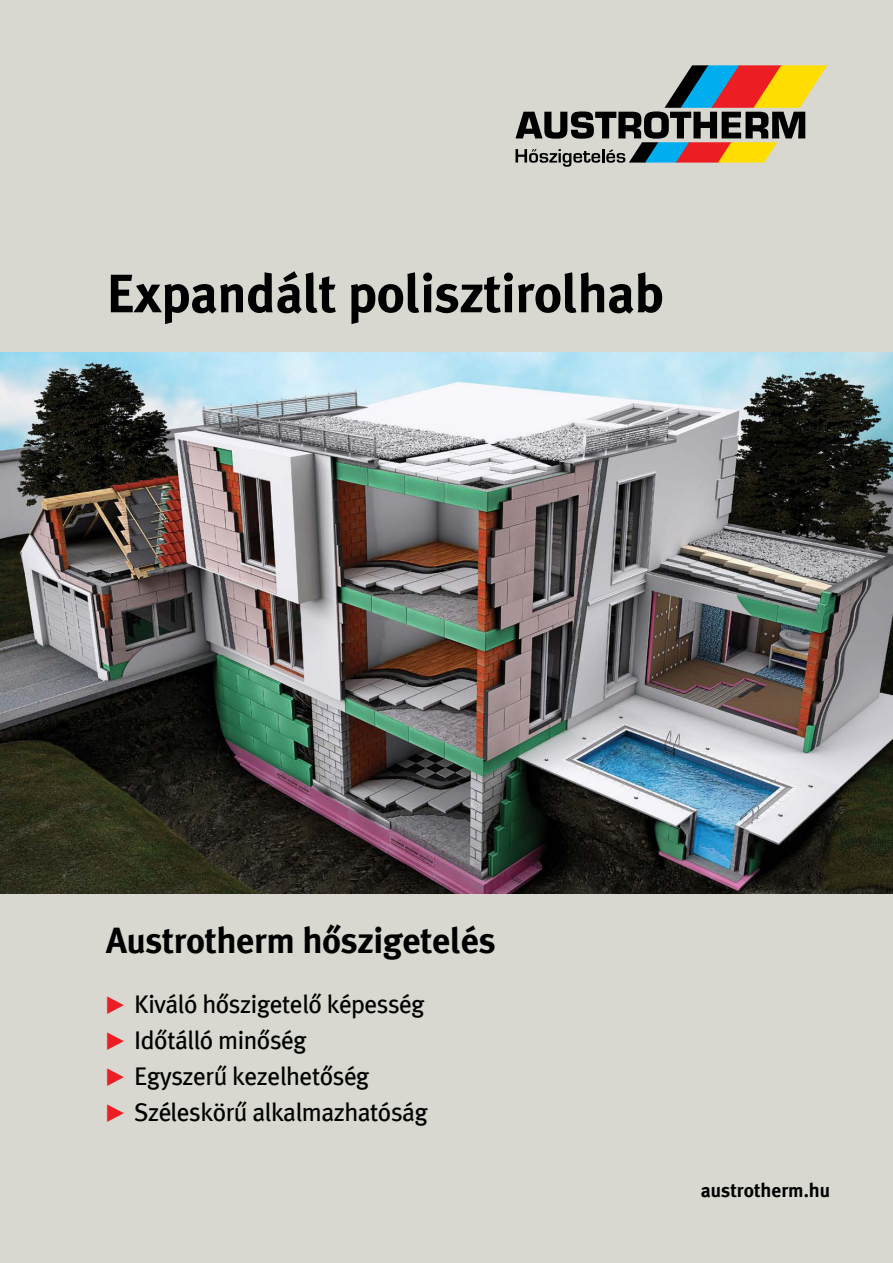
<style>
.page{position:relative;width:893px;height:1263px;background:#d8d8d0}
.page>*{position:absolute;margin:0;border:0;box-sizing:border-box;transform-origin:0 0}
.t1{font:54px "Meta Plus Bold magyar";letter-spacing:-.01em;color:#000}
.t2{font:36px "Meta Plus Bold magyar";letter-spacing:-.01em;color:#000}
.t3{font:25.5px/36px "Meta Plus Book magyar";letter-spacing:-.02em;color:#000}
.t4{font:700 19.5px "Meta Plus";color:#000}
.s1{font-family:"Scala Sans";font-weight:700;font-size:24px;color:#ed1d24}
</style>
<div class="page">
<svg style="left:515px;top:65px;width:312px;height:102px"></svg>
<img style="left:0;top:353px;width:893px;height:540px">
<h1 class="t1" style="left:106px;top:259px;width:559px">Expandált polisztirolhab</h1>
<h2 class="t2" style="left:106px;top:918px;width:391px">Austrotherm hőszigetelés</h2>
<p class="t3" style="left:103px;top:985px;width:327px"><span class="s1">Ω</span> Kiváló hőszigetelő képesség<br><span class="s1">Ω</span> Időtálló minőség<br><span class="s1">Ω</span> Egyszerű kezelhetőség<br><span class="s1">Ω</span> Széleskörű alkalmazhatóság</p>
<p class="t4" style="left:701px;top:1178px;width:131px">austrotherm.hu</p>
</div>
